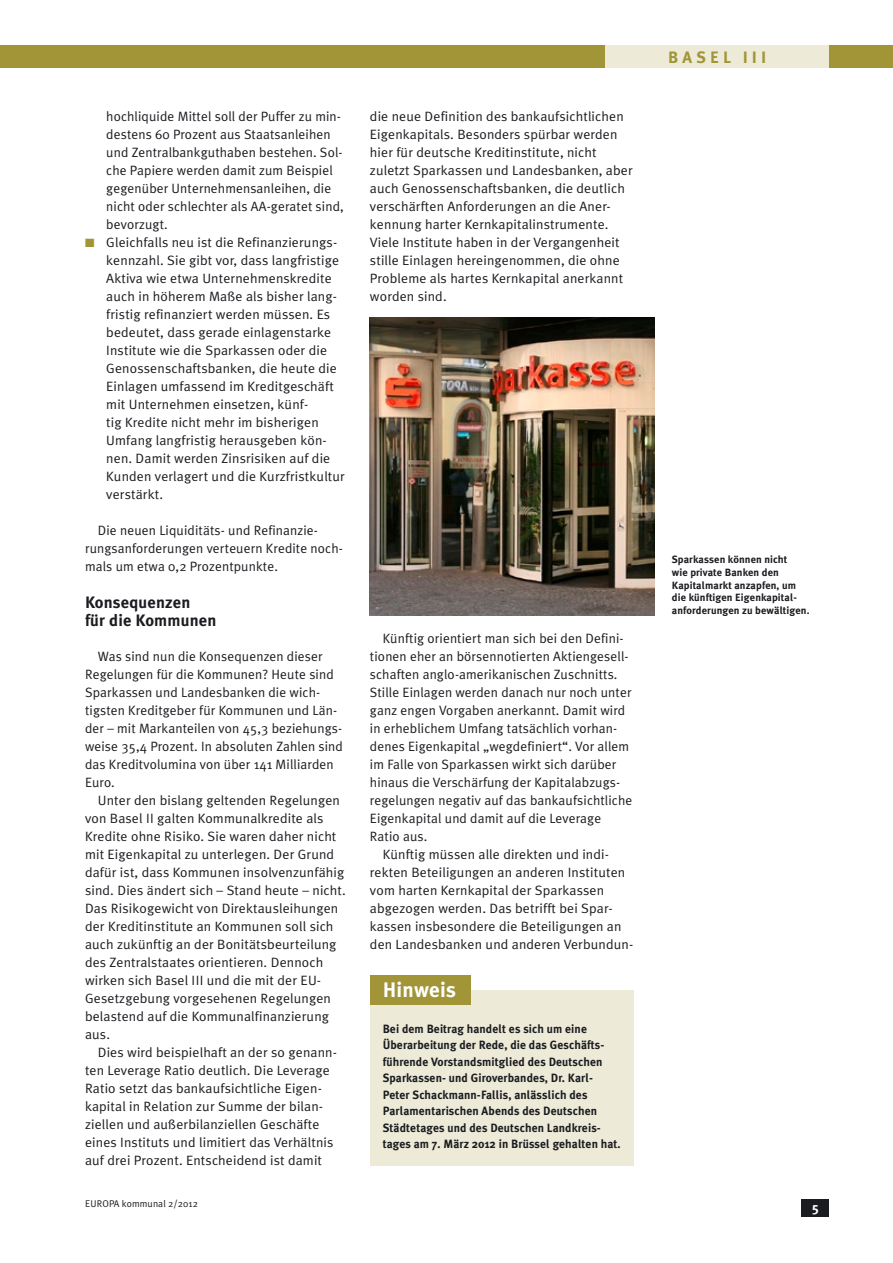
<style>
.page{position:relative;width:893px;height:1263px;background:#fff}
.page>*{position:absolute;margin:0;border:0;box-sizing:border-box;transform-origin:0 0}
.Kasten_-_Dachzeile{font:700 21px "Meta Plus";letter-spacing:.01em;color:#fff}
.Zwischen-HL_-_groß{font:700 16.5px/18px "Meta Plus";letter-spacing:.01em;color:#1b1c20}
.t1{font:700 16.5px "Meta Plus";letter-spacing:.25em;color:#a19537}
.Fließtext{font:13.5px/18px "Meta Plus Normal";letter-spacing:.01em;color:#1b1c20}
.Fließtext_-_Einzug{font:13.5px/18px "Meta Plus Normal";letter-spacing:.01em;color:#1b1c20}
.t2{font:700 13.5px "Meta Plus";color:#fff}
.Autorenkasten_-_Text{font:700 12px/16.5px "Meta Plus";letter-spacing:.01em;color:#1b1c20}
.Bildunterschrift_Ein{font:700 10.5px/12.8px "Meta Plus";letter-spacing:.01em;color:#1b1c20}
.t3{font:9.75px "Meta Plus Normal";letter-spacing:.01em;color:#1b1c20}
.s1{color:#a19537}
</style>
<div class="page">
<div style="left:0;top:46px;width:893px;height:22px;background:#a19537"></div>
<div style="left:605px;top:46px;width:224px;height:22px;background:#edead8"></div>
<div style="left:370px;top:990px;width:264px;height:175px;background:#edead8"></div>
<div style="left:370px;top:975px;width:101px;height:30px;background:#a19537"></div>
<img style="left:370px;top:317px;width:285px;height:298px">
<div style="left:801px;top:1199px;width:28px;height:17px;background:#1b1c20"></div>
<p class="Fließtext_-_Einzug" style="left:106px;top:107px;width:239px">hochliquide Mittel soll der Puffer zu min&shy;destens 60 Prozent aus Staatsanleihen und Zentralbankguthaben bestehen. Sol&shy;che Papiere werden damit zum Beispiel gegenüber Unternehmensanleihen, die nicht oder schlechter als AA-geratet sind, bevorzugt.</p>
<p class="Fließtext_-_Einzug" style="left:106px;top:233px;width:240px;text-indent:-21px"><span class="s1">■</span> Gleichfalls neu ist die Refinanzierungs&shy;kennzahl. Sie gibt vor, dass langfristige Aktiva wie etwa Unternehmenskredite auch in höherem Maße als bisher lang&shy;fristig refinanziert werden müssen. Es bedeutet, dass gerade einlagenstarke Institute wie die Sparkassen oder die Genossenschaftsbanken, die heute die Einlagen umfassend im Kreditgeschäft mit Unternehmen einsetzen, künf-<br>tig Kredite nicht mehr im bisherigen Umfang langfristig herausgeben kön&shy;nen. Damit werden Zinsrisiken auf die Kunden verlagert und die Kurzfristkultur verstärkt.</p>
<p class="Fließtext" style="left:85px;top:521px;width:259px;text-indent:13px">Die neuen Liquiditäts- und Refinanzie&shy;rungsanforderungen verteuern Kredite noch&shy;mals um etwa 0,2 Prozentpunkte.</p>
<p class="Zwischen-HL_-_groß" style="left:85px;top:593px;width:133px">Konsequenzen<br>für die Kommunen</p>
<p class="Fließtext" style="left:85px;top:647px;width:259px;text-indent:13px">Was sind nun die Konsequenzen dieser Regelungen für die Kommunen? Heute sind Sparkassen und Landesbanken die wich&shy;tigsten Kreditgeber für Kommunen und Län&shy;der – mit Markanteilen von 45,3 beziehungs&shy;weise 35,4 Prozent. In absoluten Zahlen sind das Kreditvolumina von über 141 Milliarden Euro.</p>
<p class="Fließtext" style="left:85px;top:791px;width:262px;text-indent:13px">Unter den bislang geltenden Regelungen von Basel II galten Kommunalkredite als Kredite ohne Risiko. Sie waren daher nicht mit Eigenkapital zu unterlegen. Der Grund dafür ist, dass Kommunen insolvenzunfähig sind. Dies ändert sich – Stand heute – nicht.<br>Das Risikogewicht von Direktausleihungen der Kreditinstitute an Kommunen soll sich auch zukünftig an der Bonitätsbeurteilung des Zentralstaates orientieren. Dennoch wirken sich Basel III und die mit der EU-Gesetzgebung vorgesehenen Regelungen belastend auf die Kommunalfinanzierung aus.</p>
<p class="Fließtext" style="left:85px;top:1043px;width:253px;text-indent:13px">Dies wird beispielhaft an der so genann&shy;ten Leverage Ratio deutlich. Die Leverage Ratio setzt das bankaufsichtliche Eigen&shy;kapital in Relation zur Summe der bilan&shy;ziellen und außerbilanziellen Geschäfte eines Instituts und limitiert das Verhältnis auf drei Prozent. Entscheidend ist damit</p>
<p class="t3" style="left:85px;top:1198px;width:12px">Europa</p>
<p class="t3" style="left:122px;top:1198px;width:78px">kommunal 2/2012</p>
<p class="Fließtext" style="left:370px;top:107px;width:264px">die neue Definition des bankaufsichtlichen Eigenkapitals. Besonders spürbar werden hier für deutsche Kreditinstitute, nicht zuletzt Sparkassen und Landesbanken, aber auch Genossenschaftsbanken, die deutlich verschärften Anforderungen an die Aner&shy;kennung harter Kernkapitalinstrumente.<br>Viele Institute haben in der Vergangenheit stille Einlagen hereingenommen, die ohne Probleme als hartes Kernkapital anerkannt worden sind.</p>
<p class="Fließtext" style="left:370px;top:629px;width:264px;text-indent:13px">Künftig orientiert man sich bei den Defini&shy;tionen eher an börsennotierten Aktiengesell&shy;schaften anglo-amerikanischen Zuschnitts.<br>Stille Einlagen werden danach nur noch unter ganz engen Vorgaben anerkannt. Damit wird in erheblichem Umfang tatsächlich vorhan&shy;denes Eigenkapital „wegdefiniert“. Vor allem im Falle von Sparkassen wirkt sich darüber hinaus die Verschärfung der Kapitalabzugs&shy;regelungen negativ auf das bankaufsichtliche Eigenkapital und damit auf die Leverage Ratio aus.</p>
<p class="Fließtext" style="left:370px;top:845px;width:265px;text-indent:13px">Künftig müssen alle direkten und indi&shy;rekten Beteiligungen an anderen Instituten vom harten Kernkapital der Sparkassen abgezogen werden. Das betrifft bei Spar&shy;kassen insbesondere die Beteiligungen an den Landesbanken und anderen Verbundun-</p>
<p class="Kasten_-_Dachzeile" style="left:383px;top:977px;width:75px">Hinweis</p>
<p class="Autorenkasten_-_Text" style="left:383px;top:1020px;width:239px">Bei dem Beitrag handelt es sich um eine Überarbeitung der Rede, die das Geschäfts&shy;führende Vorstandsmitglied des Deutschen Sparkassen- und Giroverbandes, Dr. Karl-Peter Schackmann-Fallis, anlässlich des Parlamentarischen Abends des Deutschen Städtetages und des Deutschen Landkreis&shy;tages am 7. März 2012 in Brüssel gehalten hat.</p>
<p class="t1" style="left:668px;top:48px;width:100px">Basel III</p>
<p class="Bildunterschrift_Ein" style="left:672px;top:553px;width:139px">Sparkassen können nicht<br>wie private Banken den<br>Kapitalmarkt anzapfen, um die künftigen Eigenkapital&shy;anforderungen zu bewältigen.</p>
<p class="t2" style="left:812px;top:1199px;width:8px">5</p>
</div>
